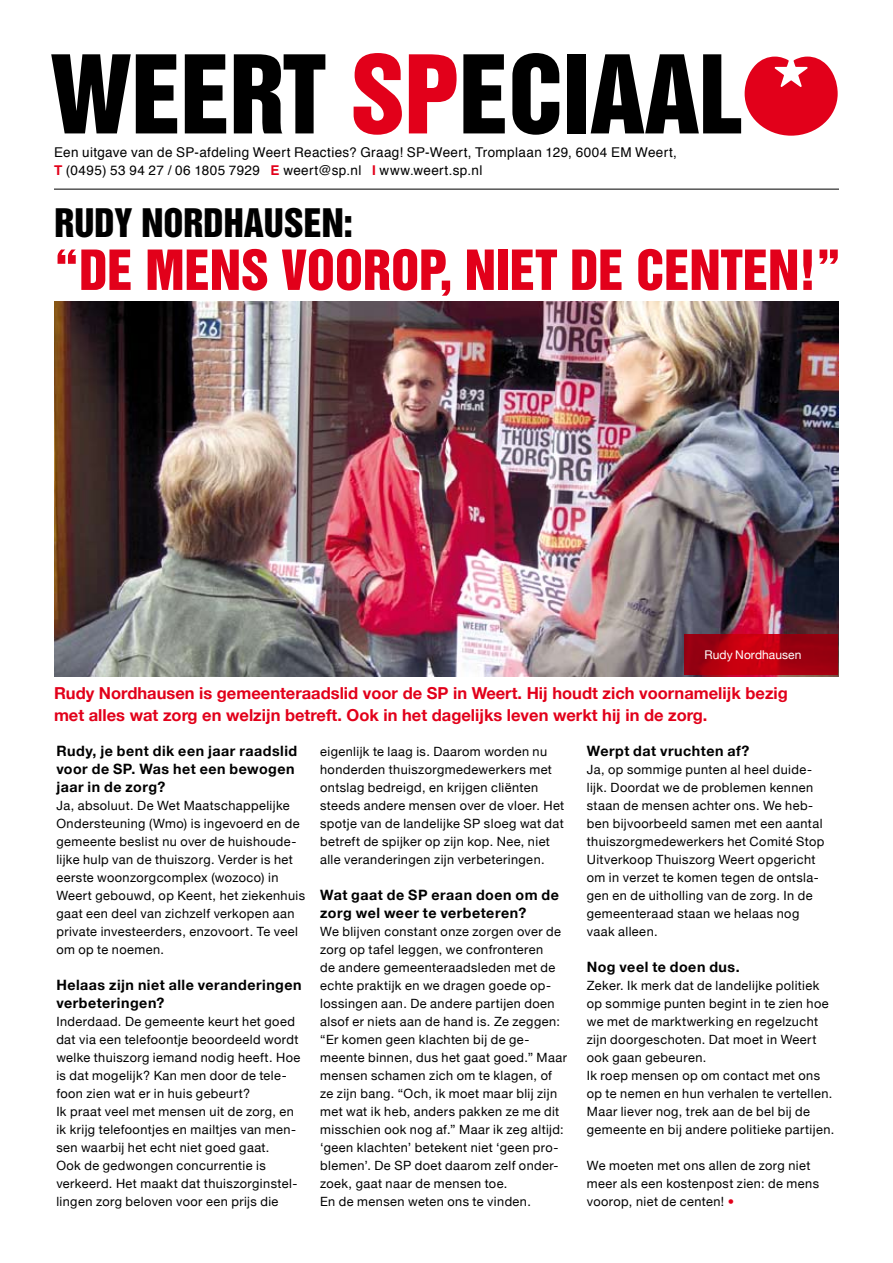
<style>
.page{position:relative;width:893px;height:1263px;background:#fff}
.page>*{position:absolute;margin:0;border:0;box-sizing:border-box;transform-origin:0 0}
.t1{font:99px "Helvetica Inserat";letter-spacing:-.005em;color:#000}
.t2{font:50.55px "Helvetica Inserat";color:#e2001a}
.t3{font:36px "Helvetica Inserat";color:#000}
.t4{font:700 16.5px/21.8px "Helvetica Neue";color:#e2001a}
.t5{font:700 14.25px/18px "Helvetica Neue";letter-spacing:.035em;color:#000}
.t6{font:13.5px/18px "Helvetica";letter-spacing:.025em;color:#000}
.t7{font:12.75px/18px "Helvetica Neue";letter-spacing:.035em;color:#000}
.t8{font:12px "Helvetica Neue";letter-spacing:.005em;color:#fff}
.s1{color:#e2001a}
.s2{font-weight:700;color:#e2001a}
</style>
<div class="page">
<hr style="left:54px;top:189px;width:785px;height:1px;background:#000">
<svg style="left:745px;top:57px;width:93px;height:78px"></svg>
<img style="left:55px;top:301px;width:784px;height:375px">
<svg style="left:685px;top:634px;width:153px;height:41px;background:#ac000f"></svg>
<h1 class="t1" style="left:50px;top:35px;width:695px">WEERT <span class="s1">SP</span>ECIAAL</h1>
<p class="t6" style="left:54px;top:143px;width:624px">Een uitgave van de SP-afdeling Weert Reacties? Graag! SP-Weert, Tromplaan 129, 6004 EM Weert,<br><span class="s2">T</span> (0495) 53 94 27 / 06 1805 7929 <span class="s2">E</span> weert@sp.nl <span class="s2">I</span> www.weert.sp.nl</p>
<h3 class="t3" style="left:55px;top:201px;width:300px">RUDY NORDHAUSEN:</h3>
<h2 class="t2" style="left:54px;top:240px;width:789px">“DE MENS VOOROP, NIET DE CENTEN!”</h2>
<p class="t8" style="left:704px;top:648px;width:98px">Rudy Nordhausen</p>
<p class="t4" style="left:54px;top:682px;width:735px">Rudy Nordhausen is gemeenteraadslid voor de SP in Weert. Hij houdt zich voornamelijk bezig met alles wat zorg en welzijn betreft. Ook in het dagelijks leven werkt hij in de zorg.</p>
<p class="t5" style="left:56px;top:742px;width:242px">Rudy, je bent dik een jaar raadslid voor de SP. Was het een bewogen jaar in de zorg?</p>
<p class="t7" style="left:56px;top:796px;width:250px">Ja, absoluut. De Wet Maatschappelijke Ondersteuning (Wmo) is ingevoerd en de gemeente beslist nu over de huishoude&shy;lijke hulp van de thuiszorg. Verder is het eerste woonzorgcomplex (wozoco) in Weert gebouwd, op Keent, het ziekenhuis gaat een deel van zichzelf verkopen aan private investeerders, enzovoort. Te veel om op te noemen.</p>
<p class="t5" style="left:56px;top:976px;width:247px">Helaas zijn niet alle veranderingen verbeteringen?</p>
<p class="t7" style="left:56px;top:1012px;width:245px">Inderdaad. De gemeente keurt het goed dat via een telefoontje beoordeeld wordt welke thuiszorg iemand nodig heeft. Hoe is dat mogelijk? Kan men door de tele&shy;foon zien wat er in huis gebeurt?<br>Ik praat veel met mensen uit de zorg, en ik krijg telefoontjes en mailtjes van men&shy;sen waarbij het echt niet goed gaat.<br>Ook de gedwongen concurrentie is verkeerd. Het maakt dat thuiszorginstel&shy;lingen zorg beloven voor een prijs die</p>
<p class="t7" style="left:320px;top:742px;width:246px">eigenlijk te laag is. Daarom worden nu honderden thuiszorgmedewerkers met ontslag bedreigd, en krijgen cliënten steeds andere mensen over de vloer. Het spotje van de landelijke SP sloeg wat dat betreft de spijker op zijn kop. Nee, niet alle veranderingen zijn verbeteringen.</p>
<p class="t5" style="left:320px;top:886px;width:240px">Wat gaat de SP eraan doen om de zorg wel weer te verbeteren?</p>
<p class="t7" style="left:320px;top:922px;width:248px">We blijven constant onze zorgen over de zorg op tafel leggen, we confronteren<br>de andere gemeenteraadsleden met de echte praktijk en we dragen goede op&shy;lossingen aan. De andere partijen doen alsof er niets aan de hand is. Ze zeggen: “Er komen geen klachten bij de ge&shy;meente binnen, dus het gaat goed.” Maar mensen schamen zich om te klagen, of ze zijn bang. “Och, ik moet maar blij zijn met wat ik heb, anders pakken ze me dit misschien ook nog af.” Maar ik zeg altijd: ‘geen klachten’ betekent niet ‘geen pro&shy;blemen’. De SP doet daarom zelf onder&shy;zoek, gaat naar de mensen toe.<br>En de mensen weten ons te vinden.</p>
<p class="t5" style="left:587px;top:742px;width:164px">Werpt dat vruchten af?</p>
<p class="t7" style="left:587px;top:760px;width:239px">Ja, op sommige punten al heel duide&shy;lijk. Doordat we de problemen kennen staan de mensen achter ons. We heb&shy;ben bijvoorbeeld samen met een aantal thuiszorgmedewerkers het Comité Stop Uitverkoop Thuiszorg Weert opgericht om in verzet te komen tegen de ontsla&shy;gen en de uitholling van de zorg. In de gemeenteraad staan we helaas nog vaak alleen.</p>
<p class="t5" style="left:587px;top:958px;width:154px">Nog veel te doen dus.</p>
<p class="t7" style="left:587px;top:976px;width:249px">Zeker. Ik merk dat de landelijke politiek op sommige punten begint in te zien hoe we met de marktwerking en regelzucht zijn doorgeschoten. Dat moet in Weert ook gaan gebeuren.<br>Ik roep mensen op om contact met ons op te nemen en hun verhalen te vertellen.<br>Maar liever nog, trek aan de bel bij de gemeente en bij andere politieke partijen.</p>
<p class="t7" style="left:587px;top:1156px;width:234px">We moeten met ons allen de zorg niet meer als een kostenpost zien: de mens voorop, niet de centen! <span class="s1">•</span></p>
</div>
